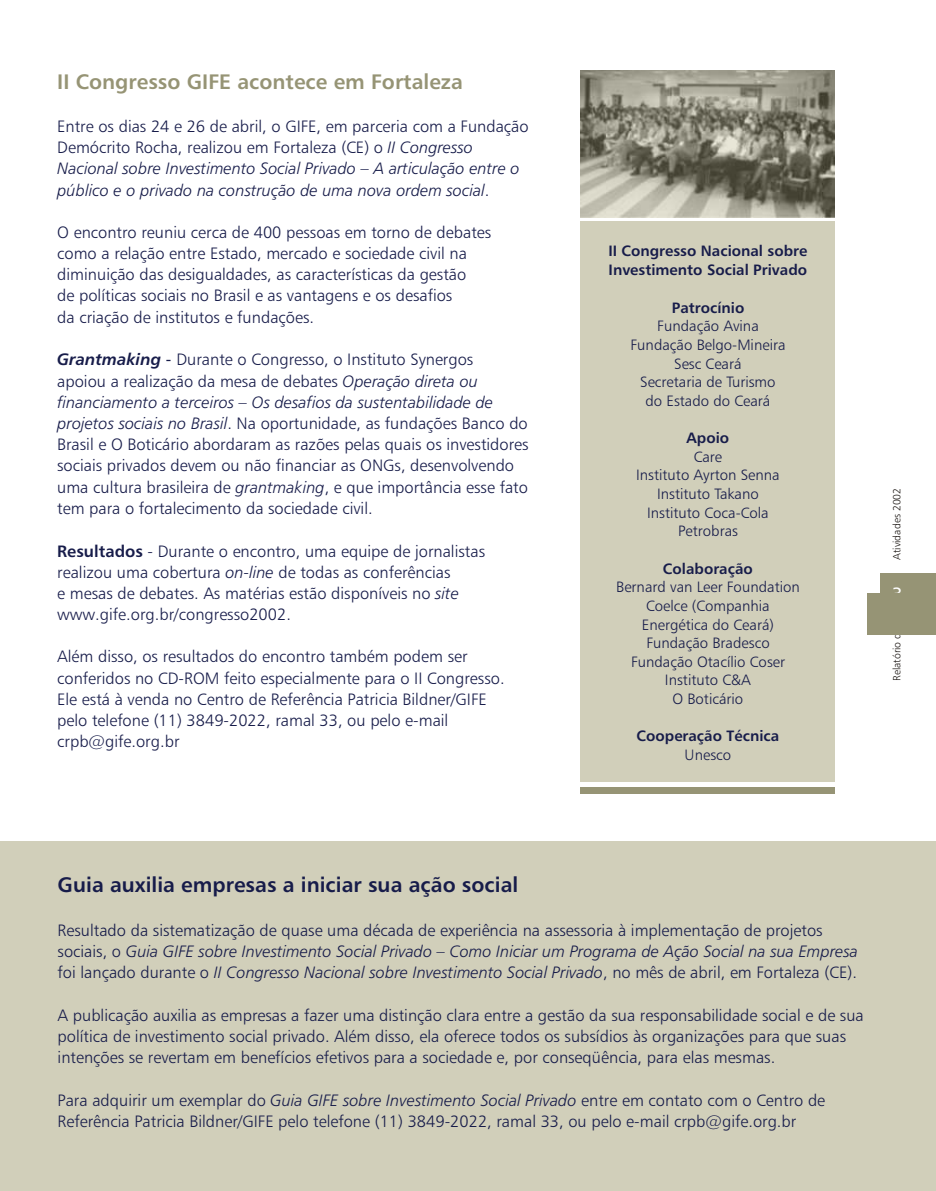
<style>
.page{position:relative;width:936px;height:1191px;background:#fff}
.page>*{position:absolute;margin:0;border:0;box-sizing:border-box;transform-origin:0 0}
.t1{font:700 21px "Humnst 777 BT";color:#171c4a}
.t2{font:700 21px "Humnst 777 BT";color:#969475}
.t3{font:18px "Humnst 777 BT";color:#fff}
.t4{font:16.5px/21.1px "Humnst 777 Lt BT";color:#171c4a}
.t5{font:italic 16.5px/21.1px "Humnst 777 Lt BT";color:#171c4a}
.t6{font:15px/18.6px "Humnst 777 Lt BT";color:#171c4a;text-align:center}
.t7{font:700 15px/18.9px "Humnst 777 BT";color:#171c4a}
.t8{font:10.5px "Humnst 777 Lt BT";color:#1f1a17}
.s1{font-style:normal}
.s2{font-family:"Humnst 777 BT";font-weight:700;font-style:italic}
.s3{font-family:"Humnst 777 BT"}
.s4{font-style:italic}
.s5{font-family:"Humnst 777 BT";font-weight:700}
</style>
<div class="page">
<img style="left:580px;top:70px;width:254px;height:148px">
<div style="left:880px;top:573px;width:56px;height:42px;background:#969475"></div>
<div style="left:580px;top:221px;width:255px;height:561px;background:#d1cfba"></div>
<div style="left:580px;top:787px;width:255px;height:7px;background:#969475"></div>
<div style="left:0;top:842px;width:936px;height:349px;background:#d1cfba"></div>
<div style="left:868px;top:593px;width:68px;height:42px;background:#969475"></div>
<p class="t2" style="left:57px;top:73px;width:407px">II Congresso GIFE acontece em Fortaleza</p>
<p class="t5" style="left:57px;top:117px;width:473px"><span class="s1">Entre os dias 24 e 26 de abril, o GIFE, em parceria com a Fundação Demócrito Rocha, realizou em Fortaleza (CE) o</span> II Congresso Nacional sobre Investimento Social Privado – A articulação entre o público e o privado na construção de uma nova ordem social<span class="s1">.</span></p>
<p class="t4" style="left:57px;top:223px;width:436px">O encontro reuniu cerca de 400 pessoas em torno de debates como a relação entre Estado, mercado e sociedade civil na diminuição das desigualdades, as características da gestão<br>de políticas sociais no Brasil e as vantagens e os desafios<br>da criação de institutos e fundações.</p>
<p class="t4" style="left:57px;top:350px;width:473px"><span class="s2">Grantmaking</span> <span class="s3">-</span> Durante o Congresso, o Instituto Synergos<br>apoiou a realização da mesa de debates <span class="s4">Operação direta ou financiamento a terceiros – Os desafios da sustentabilidade de projetos sociais no Brasil</span>. Na oportunidade, as fundações Banco do Brasil e O Boticário abordaram as razões pelas quais os investidores sociais privados devem ou não financiar as ONGs, desenvolvendo uma cultura brasileira de <span class="s4">grantmaking</span>, e que importância esse fato tem para o fortalecimento da sociedade civil.</p>
<p class="t4" style="left:57px;top:542px;width:429px"><span class="s5">Resultados</span> - Durante o encontro, uma equipe de jornalistas realizou uma cobertura <span class="s4">on-line</span> de todas as conferências<br>e mesas de debates. As matérias estão disponíveis no <span class="s4">site </span>www.gife.org.br/congresso2002.</p>
<p class="t4" style="left:57px;top:648px;width:449px">Além disso, os resultados do encontro também podem ser conferidos no CD-ROM feito especialmente para o II Congresso.<br>Ele está à venda no Centro de Referência Patricia Bildner/GIFE pelo telefone (11) 3849-2022, ramal 33, ou pelo e-mail crpb@gife.org.br</p>
<p class="t7" style="left:608px;top:243px;width:201px">II Congresso Nacional sobre<br>Investimento Social Privado</p>
<p class="t7" style="left:672px;top:299px;width:74px">Patrocínio</p>
<p class="t6" style="left:631px;top:318px;width:157px">Fundação Avina<br>Fundação Belgo-Mineira<br>Sesc Ceará<br>Secretaria de Turismo do Estado do Ceará</p>
<p class="t7" style="left:687px;top:430px;width:44px">Apoio</p>
<p class="t6" style="left:636px;top:449px;width:145px">Care<br>Instituto Ayrton Senna<br>Instituto Takano<br>Instituto Coca-Cola<br>Petrobras</p>
<p class="t7" style="left:663px;top:560px;width:91px">Colaboração</p>
<p class="t6" style="left:616px;top:579px;width:185px">Bernard van Leer Foundation<br>Coelce (Companhia<br>Energética do Ceará)<br>Fundação Bradesco<br>Fundação Otacílio Coser<br>Instituto C&amp;A<br>O Boticário</p>
<p class="t7" style="left:637px;top:728px;width:144px">Cooperação Técnica</p>
<p class="t6" style="left:685px;top:747px;width:48px">Unesco</p>
<p class="t8" style="left:892px;top:560px;width:74px;rotate:-90deg">Atividades 2002</p>
<p class="t3" style="left:892px;top:586px;width:12px">3</p>
<p class="t8" style="left:892px;top:681px;width:55px;rotate:-90deg">Relatório de</p>
<p class="t1" style="left:58px;top:876px;width:462px">Guia auxilia empresas a iniciar sua ação social</p>
<p class="t4" style="left:58px;top:921px;width:802px">Resultado da sistematização de quase uma década de experiência na assessoria à implementação de projetos sociais, o <span class="s4">Guia GIFE sobre Investimento Social Privado – Como Iniciar um Programa de Ação Social na sua Empresa </span>foi lançado durante o <span class="s4">II Congresso Nacional sobre Investimento Social Privado</span>, no mês de abril, em Fortaleza (CE).</p>
<p class="t4" style="left:58px;top:1006px;width:808px">A publicação auxilia as empresas a fazer uma distinção clara entre a gestão da sua responsabilidade social e de sua política de investimento social privado. Além disso, ela oferece todos os subsídios às organizações para que suas intenções se revertam em benefícios efetivos para a sociedade e, por conseqüência, para elas mesmas.</p>
<p class="t4" style="left:58px;top:1091px;width:769px">Para adquirir um exemplar do <span class="s4">Guia GIFE sobre Investimento Social Privado</span> entre em contato com o Centro de<br>Referência Patricia Bildner/GIFE pelo telefone (11) 3849-2022, ramal 33, ou pelo e-mail crpb@gife.org.br</p>
</div>
